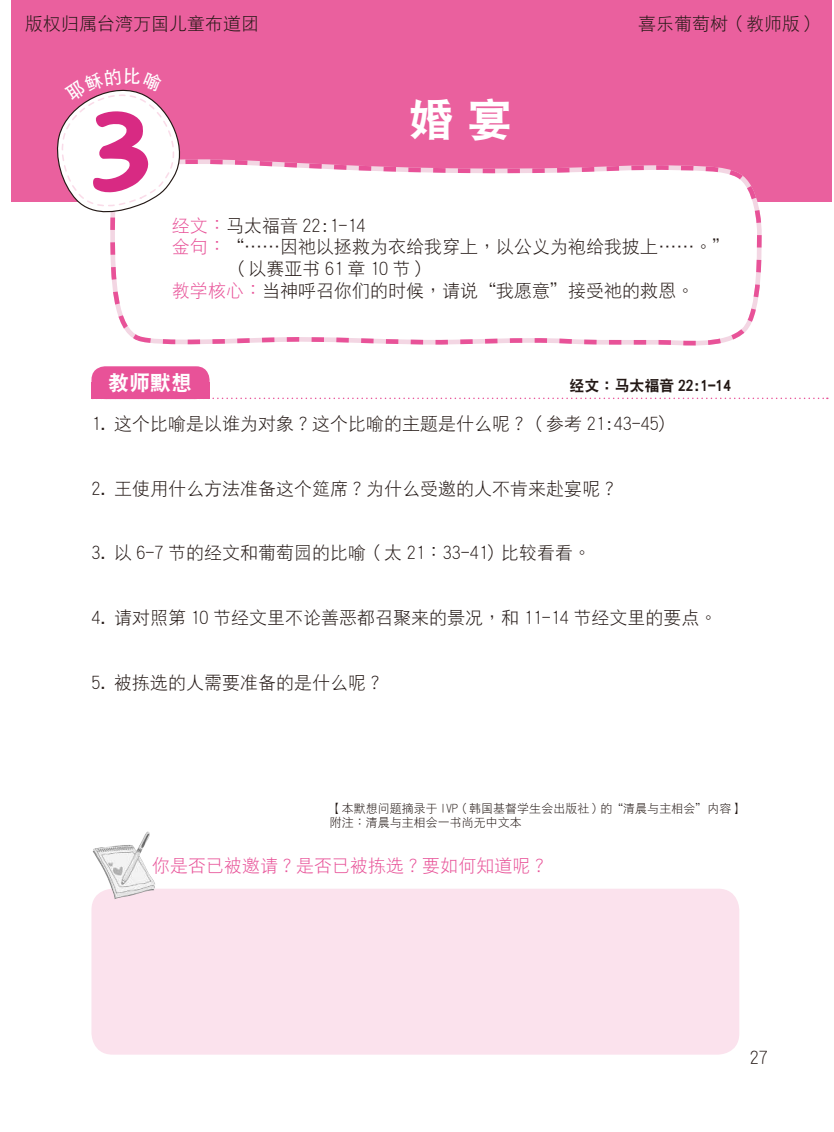
<style>
.page{position:relative;width:834px;height:1132px;background:#fff}
.page>*{position:absolute;margin:0;border:0;box-sizing:border-box;transform-origin:0 0}
.t1{font:45px "DF Hei W9 GB5";color:#fff}
.t2{font:21px "DF Hei W9 GB5";color:#fff}
.t3{font:18px "DF Hei W3 GB5";color:#231815}
.t4{font:18px "DF Hei W3 GB5";color:#e85298}
.t5{font:15px "DF Hei W9 GB5";color:#231815}
.t6{font:12px/14.4px "DF Hei W3 GB5";color:#231815}
.s1{color:#e85298}
</style>
<div class="page">
<div style="left:11px;top:0;width:820px;height:57px;background:#ea609e"></div>
<div style="left:11px;top:18px;width:820px;height:183px;background:#ea609e"></div>
<svg style="left:110px;top:159px;width:657px;height:187px"></svg>
<svg style="left:209px;top:397px;width:618px;height:2px"></svg>
<div style="left:91px;top:888px;width:648px;height:166px;background:#fbe2ed;border-radius:21px"></div>
<img style="left:93px;top:831px;width:62px;height:68px">
<div style="left:91px;top:382px;width:118px;height:17px;background:#e85298"></div>
<div style="left:91px;top:366px;width:118px;height:33px;background:#e85298;border-radius:14px"></div>
<svg style="left:52px;top:89px;width:139px;height:130px"></svg>
<p class="t3" style="left:25px;top:15px;width:235px">版權歸屬台灣萬國兒童佈道團</p>
<p class="t3" style="left:638px;top:14px;width:181px">喜樂葡萄樹（教師版）</p>
<h1 class="t1" style="left:409px;top:97px;width:105px">婚宴</h1>
<p class="t3" style="left:172px;top:216px;width:195px"><span class="s1">經文：</span>馬太福音 22:1-14</p>
<p class="t3" style="left:172px;top:238px;width:560px"><span class="s1">金句：</span>“……因祂以拯救為衣給我穿上，以公義為袍給我披上……。”</p>
<p class="t3" style="left:235px;top:259px;width:191px">(以賽亞書61章10節)</p>
<p class="t3" style="left:172px;top:281px;width:524px"><span class="s1">教學核心：</span>當神呼召你們的時候，請說“我願意”接受祂的救恩。</p>
<p class="t2" style="left:108px;top:372px;width:85px">教師默想</p>
<p class="t5" style="left:569px;top:378px;width:163px">經文：馬太福音 22:1-14</p>
<p class="t3" style="left:91px;top:414px;width:577px">1. 這個比喻是以誰為對象？這個比喻的主題是什麼呢？ ( 參考 21:43-45)</p>
<p class="t3" style="left:91px;top:479px;width:528px">2. 王使用什麼方法準備這個筵席？為什麼受邀的人不肯來赴宴呢？</p>
<p class="t3" style="left:91px;top:544px;width:501px">3. 以 6-7 節的經文和葡萄園的比喻 ( 太 21：33-41) 比較看看。</p>
<p class="t3" style="left:91px;top:608px;width:627px">4. 請對照第 10 節經文裡不論善惡都召聚來的景況，和 11-14 節經文裡的要點。</p>
<p class="t3" style="left:91px;top:673px;width:294px">5. 被揀選的人需要準備的是什麼呢？</p>
<p class="t6" style="left:330px;top:800px;width:415px">【本默想問題摘錄於 IVP（韓國基督學生會出版社）的“清晨與主相會”內容】附註：清晨與主相會一書尚無中文本</p>
<p class="t4" style="left:152px;top:856px;width:397px">你是否已被邀請？是否已被揀選？要如何知道呢？</p>
<p class="t3" style="left:749px;top:1047px;width:19px">27</p>
</div>
